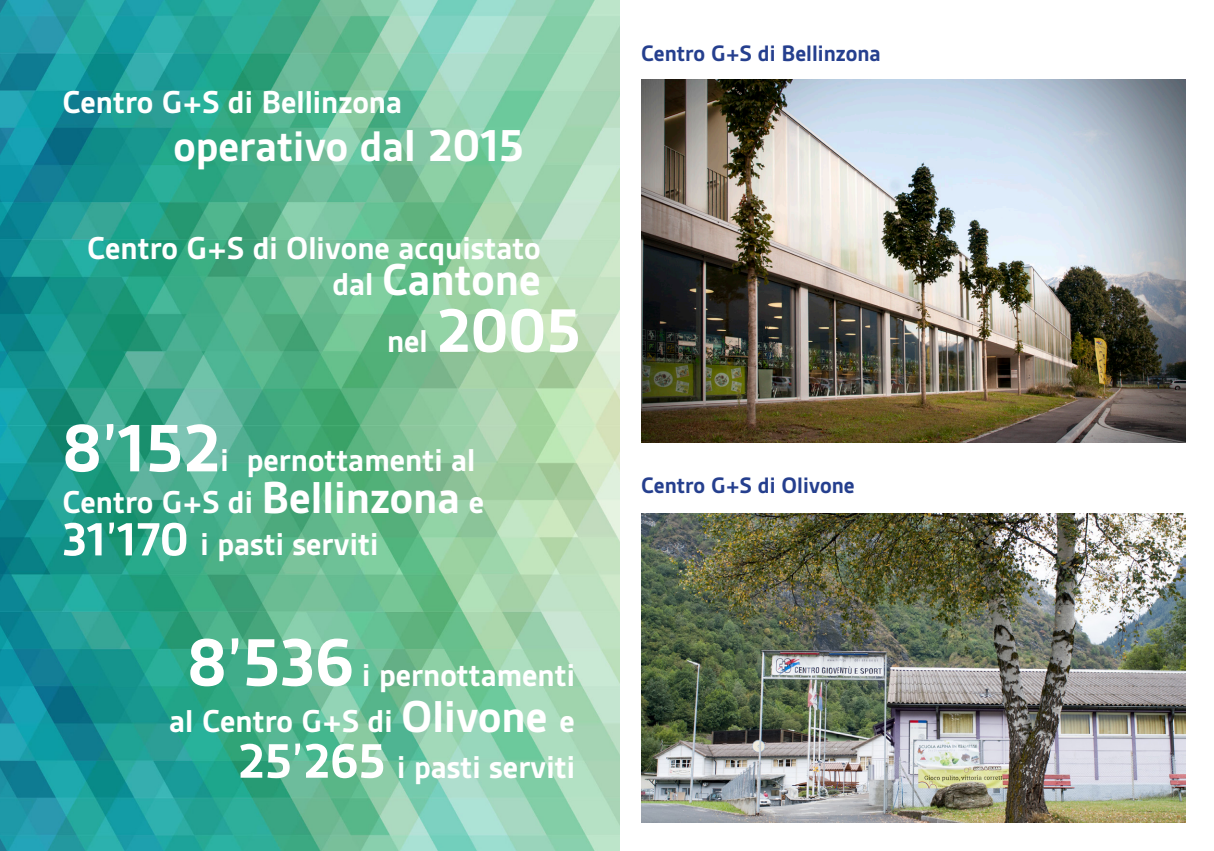
<style>
.page{position:relative;width:1214px;height:851px;background:#fff}
.page>*{position:absolute;margin:0;border:0;box-sizing:border-box;transform-origin:0 0}
.t1{font:700 66px "Gesta";color:#fff}
.t2{font:700 48px "Gesta";color:#fff}
.t3{font:700 46px "Gesta";color:#fff}
.t4{font:700 34px/42px "Gesta";color:#fff}
.t5{font:700 24px "Gesta";color:#253f8e}
.s1{font-size:48px}
.s2{font-size:34px}
.s3{font-size:72px}
.s4{font-size:50px}
.s5{font-size:52px}
</style>
<div class="page">
<img style="left:0;top:0;width:619px;height:850px">
<img style="left:641px;top:79px;width:544px;height:363px">
<img style="left:641px;top:514px;width:544px;height:308px">
<p class="t4" style="left:62px;top:81px;width:341px">Centro G+S di Bellinzona</p>
<p class="t3" style="left:173px;top:120px;width:352px">operativo da<span class="s1">l 2015</span></p>
<p class="t4" style="left:87px;top:227px;width:455px">Centro G+S di Olivone acquistato</p>
<p class="t2" style="left:332px;top:252px;width:210px"><span class="s2">dal</span> Cantone</p>
<p class="t1" style="left:387px;top:293px;width:195px"><span class="s2">nel</span> 2005</p>
<p class="t4" style="left:62px;top:439px;width:423px"><span class="s3">8’152</span>i pernottamenti al<br>Centro G+S di <span class="s1">Bellinzona</span> e<br><span class="s4">31’170</span> i pasti serviti</p>
<p class="t4" style="left:169px;top:651px;width:407px;line-height:46px;text-align:right"><span class="s3">8’536</span> i pernottamenti al Centro G+S di <span class="s1">Olivone</span> e<br><span class="s5">25’265</span> i pasti serviti</p>
<p class="t5" style="left:641px;top:39px;width:241px">Centro G+S di Bellinzona</p>
<p class="t5" style="left:641px;top:472px;width:215px">Centro G+S di Olivone</p>
</div>
